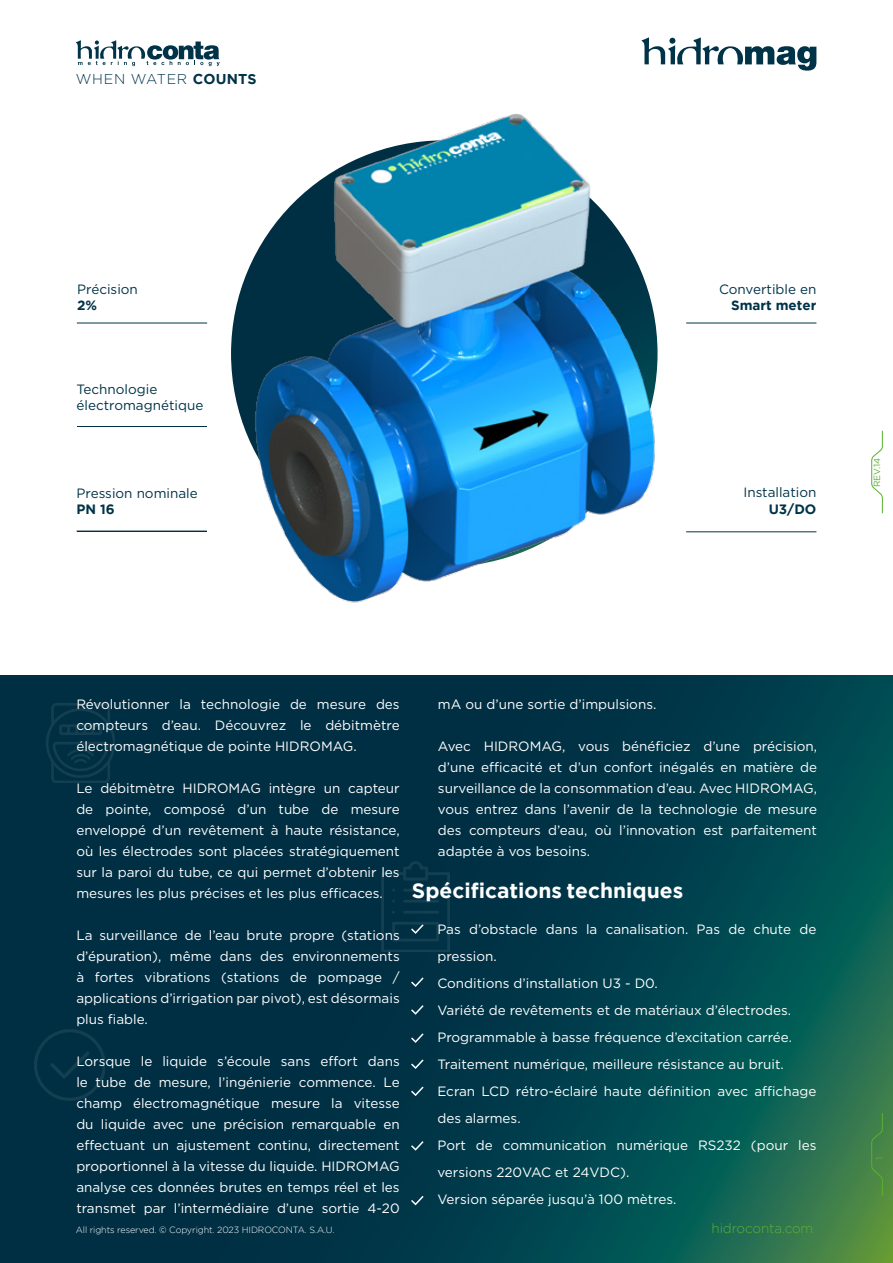
<style>
.page{position:relative;width:893px;height:1263px;background:#fff}
.page>*{position:absolute;margin:0;border:0;box-sizing:border-box;transform-origin:0 0}
.t1{font:700 21px "Gotham";color:#fff}
.t2{font:300 14.25px "Gotham";letter-spacing:.05em;color:#003348}
.t3{font:13.5px/21px "Gotham";color:#fff;text-align:justify}
.t4{font:13.5px/16.2px "Gotham";color:#003348}
.t5{font:700 13.5px "Gotham";color:#003348}
.t6{font:300 13.5px "Gotham";letter-spacing:-.01em;color:#5ab031}
.t7{font:300 9px "Gotham";letter-spacing:-.01em;color:#fff}
.t8{font:9px "Gotham";color:#5ab031}
.s1{font-weight:700}
</style>
<div class="page">
<svg style="left:0;top:675px;width:893px;height:588px;background:#033d48"></svg>
<svg style="left:871px;top:1112px;width:12px;height:84px"></svg>
<svg style="left:871px;top:430px;width:12px;height:84px"></svg>
<svg style="left:641px;top:37px;width:175px;height:34px"></svg>
<svg style="left:76px;top:40px;width:144px;height:26px"></svg>
<svg style="left:46px;top:703px;width:68px;height:79px;background:#063447"></svg>
<svg style="left:34px;top:1029px;width:70px;height:71px;background:#033145"></svg>
<svg style="left:381px;top:861px;width:69px;height:90px;background:#053447"></svg>
<svg style="left:411px;top:977px;width:13px;height:10px"></svg>
<svg style="left:411px;top:1033px;width:13px;height:10px"></svg>
<svg style="left:411px;top:1059px;width:13px;height:10px"></svg>
<img style="left:197px;top:114px;width:579px;height:489px">
<hr style="left:77px;top:426px;width:130px;height:1px;background:#002f43">
<hr style="left:77px;top:531px;width:130px;height:1px;background:#003348">
<hr style="left:686px;top:323px;width:130px;height:1px;background:#003348">
<hr style="left:77px;top:323px;width:130px;height:1px;background:#003348">
<hr style="left:686px;top:531px;width:130px;height:1px;background:#003348">
<svg style="left:411px;top:1196px;width:13px;height:9px"></svg>
<svg style="left:411px;top:1005px;width:13px;height:10px"></svg>
<svg style="left:411px;top:1086px;width:13px;height:10px"></svg>
<svg style="left:411px;top:1141px;width:13px;height:10px"></svg>
<p class="t2" style="left:76px;top:71px;width:182px">WHEN WATER <span class="s1">COUNTS</span></p>
<p class="t4" style="left:77px;top:281px;width:62px">Précision</p>
<p class="t5" style="left:77px;top:298px;width:22px">2%</p>
<p class="t4" style="left:77px;top:381px;width:128px">Technologie électromagnétique</p>
<p class="t4" style="left:77px;top:485px;width:123px">Pression nominale</p>
<p class="t5" style="left:77px;top:501px;width:40px">PN 16</p>
<p class="t4" style="left:719px;top:281px;width:99px">Convertible en</p>
<p class="t5" style="left:731px;top:298px;width:87px">Smart meter</p>
<p class="t4" style="left:743px;top:484px;width:74px">Installation</p>
<p class="t5" style="left:769px;top:501px;width:49px">U3/DO</p>
<p class="t8" style="left:871px;top:487px;width:31px;rotate:-90deg">REV.14</p>
<p class="t3" style="left:76px;top:694px;width:325px">Révolutionner la technologie de mesure des compteurs d’eau. Découvrez le débitmètre électromagnétique de pointe HIDROMAG.</p>
<p class="t3" style="left:76px;top:778px;width:325px">Le débitmètre HIDROMAG intègre un capteur de pointe, composé d’un tube de mesure enveloppé d’un revêtement à haute résistance, où les électrodes sont placées stratégiquement sur la paroi du tube, ce qui permet d’obtenir les mesures les plus précises et les plus efficaces.</p>
<p class="t3" style="left:76px;top:925px;width:325px">La surveillance de l’eau brute propre (stations d’épuration), même dans des environnements à fortes vibrations (stations de pompage / applications d’irrigation par pivot), est désormais plus fiable.</p>
<p class="t3" style="left:76px;top:1051px;width:325px">Lorsque le liquide s’écoule sans effort dans le tube de mesure, l’ingénierie commence. Le champ électromagnétique mesure la vitesse du liquide avec une précision remarquable en effectuant un ajustement continu, directement proportionnel à la vitesse du liquide. HIDROMAG analyse ces données brutes en temps réel et les transmet par l’intermédiaire d’une sortie 4-20</p>
<p class="t7" style="left:76px;top:1225px;width:260px">All rights reserved. © Copyright. 2023 HIDROCONTA. S.A.U.</p>
<p class="t3" style="left:438px;top:694px;width:220px">mA ou d’une sortie d’impulsions.</p>
<p class="t3" style="left:438px;top:736px;width:380px">Avec HIDROMAG, vous bénéficiez d’une précision, d’une efficacité et d’un confort inégalés en matière de surveillance de la consommation d’eau. Avec HIDROMAG, vous entrez dans l’avenir de la technologie de mesure des compteurs d’eau, où l’innovation est parfaitement adaptée à vos besoins.</p>
<h1 class="t1" style="left:412px;top:878px;width:273px">Spécifications techniques</h1>
<p class="t3" style="left:437px;top:915px;width:381px;line-height:27px;text-align:left">Pas d’obstacle dans la canalisation. Pas de chute de pression.<br>Conditions d’installation U3 - D0.<br>Variété de revêtements et de matériaux d’électrodes.<br>Programmable à basse fréquence d’excitation carrée.<br>Traitement numérique, meilleure résistance au bruit.<br>Ecran LCD rétro-éclairé haute définition avec affichage des alarmes.<br>Port de communication numérique RS232 (pour les versions 220VAC et 24VDC).<br>Version séparée jusqu’à 100 mètres.</p>
<p class="t6" style="left:711px;top:1221px;width:103px">hidroconta.com</p>
<p class="t8" style="left:873px;top:1160px;width:5px;rotate:-90deg">1</p>
</div>
